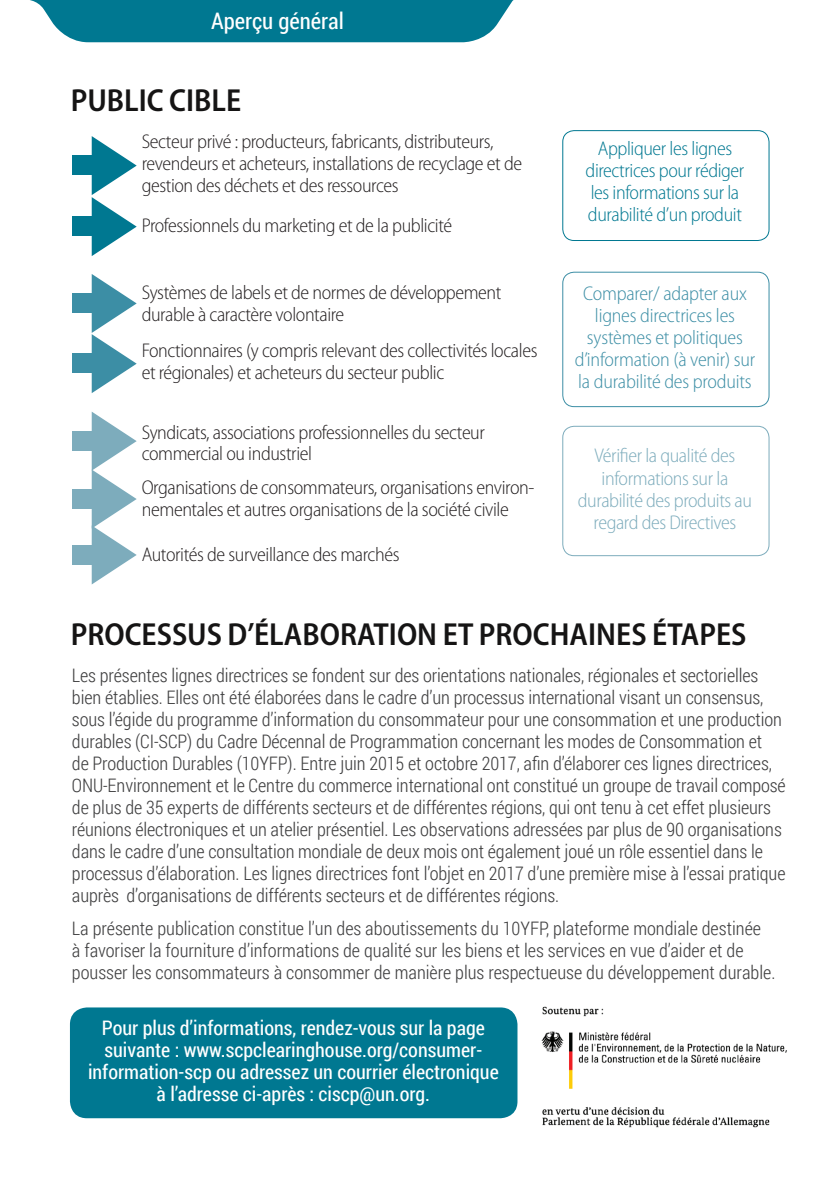
<style>
.page{position:relative;width:840px;height:1191px;background:#fff}
.page>*{position:absolute;margin:0;border:0;box-sizing:border-box;transform-origin:0 0}
.t1{font:600 semi-condensed 32px "Myriad Pro";color:#151414}
.t2{font:22.8px "Roboto Condensed";color:#fff}
.t3{font:20px/22px "Roboto Condensed";color:#fff;text-align:center}
.t4{font:300 semi-condensed 20px/22px "Myriad Pro";letter-spacing:-.02em;color:#231f20}
.t5{font:300 semi-condensed 19.8px/22px "Myriad Pro";letter-spacing:-.02em;color:#231f20}
.t6{font:300 semi-condensed 19.8px/22px "Myriad Pro";letter-spacing:-.01em;color:#3c8ea5;text-align:center}
.t7{font:300 semi-condensed 19.8px/22px "Myriad Pro";letter-spacing:-.02em;color:#007891;text-align:center}
.t8{font:300 semi-condensed 19.8px/22px "Myriad Pro";letter-spacing:-.02em;color:#7dacbc;text-align:center}
.t9{font:300 18.6px/22px "Roboto Condensed";letter-spacing:-.005em;color:#3e3e3f}
</style>
<div class="page">
<div style="left:70px;top:1007px;width:447px;height:111px;background:#007891;border-radius:17px"></div>
<div style="left:72px;top:156px;width:39px;height:19px;background:#007891"></div>
<div style="left:72px;top:217px;width:39px;height:19px;background:#007891"></div>
<svg style="left:92px;top:136px;width:45px;height:120px"></svg>
<div style="left:72px;top:293px;width:39px;height:20px;background:#3c8ea5"></div>
<div style="left:72px;top:354px;width:39px;height:19px;background:#3c8ea5"></div>
<svg style="left:92px;top:274px;width:45px;height:119px"></svg>
<div style="left:72px;top:431px;width:39px;height:19px;background:#7dacbc"></div>
<div style="left:72px;top:489px;width:39px;height:19px;background:#7dacbc"></div>
<div style="left:72px;top:545px;width:39px;height:19px;background:#7dacbc"></div>
<svg style="left:92px;top:412px;width:45px;height:172px"></svg>
<div style="left:562px;top:426px;width:207px;height:130px;border:1px solid #7dacbc;border-radius:11px"></div>
<div style="left:562px;top:272px;width:207px;height:135px;border:1px solid #3c8ea5;border-radius:11px"></div>
<div style="left:562px;top:130px;width:207px;height:111px;border:1px solid #007891;border-radius:11px"></div>
<svg style="left:30px;top:0;width:484px;height:42px;background:#148299"></svg>
<img style="left:541px;top:1006px;width:246px;height:122px">
<p class="t2" style="left:211px;top:5px;width:134px">Aperçu général</p>
<h1 class="t1" style="left:71px;top:80px;width:172px">PUBLIC CIBLE</h1>
<p class="t5" style="left:142px;top:130px;width:381px">Secteur privé : producteurs, fabricants, distributeurs, revendeurs et acheteurs, installations de recyclage et de gestion des déchets et des ressources</p>
<p class="t5" style="left:142px;top:214px;width:312px">Professionnels du marketing et de la publicité</p>
<p class="t5" style="left:142px;top:281px;width:361px">Systèmes de labels et de normes de développement durable à caractère volontaire</p>
<p class="t5" style="left:142px;top:339px;width:397px">Fonctionnaires (y compris relevant des collectivités locales et régionales) et acheteurs du secteur public</p>
<p class="t5" style="left:142px;top:421px;width:344px;line-height:21px">Syndicats, associations professionnelles du secteur commercial ou industriel</p>
<p class="t4" style="left:142px;top:476px;width:394px">Organisations de consommateurs, organisations environ&shy;nementales et autres organisations de la société civile</p>
<p class="t5" style="left:142px;top:543px;width:259px">Autorités de surveillance des marchés</p>
<p class="t7" style="left:585px;top:137px;width:160px">Appliquer les lignes directrices pour rédiger les informations sur la durabilité d’un produit</p>
<p class="t6" style="left:574px;top:282px;width:182px">Comparer/ adapter aux lignes directrices les systèmes et politiques d’information (à venir) sur la durabilité des produits</p>
<p class="t8" style="left:577px;top:445px;width:175px">Vérifier la qualité des informations sur la durabilité des produits au regard des Directives</p>
<h1 class="t1" style="left:71px;top:614px;width:677px">PROCESSUS D’ÉLABORATION ET PROCHAINES ÉTAPES</h1>
<p class="t9" style="left:72px;top:663px;width:715px">Les présentes lignes directrices se fondent sur des orientations nationales, régionales et sectorielles bien établies. Elles ont été élaborées dans le cadre d’un processus international visant un consensus, sous l’égide du programme d’information du consommateur pour une consommation et une production durables (CI-SCP) du Cadre Décennal de Programmation concernant les modes de Consommation et<br>de Production Durables (10YFP). Entre juin 2015 et octobre 2017, afin d’élaborer ces lignes directrices, ONU-Environnement et le Centre du commerce international ont constitué un groupe de travail composé de plus de 35 experts de différents secteurs et de différentes régions, qui ont tenu à cet effet plusieurs réunions électroniques et un atelier présentiel. Les observations adressées par plus de 90 organisations dans le cadre d’une consultation mondiale de deux mois ont également joué un rôle essentiel dans le processus d’élaboration. Les lignes directrices font l’objet en 2017 d’une première mise à l’essai pratique auprès d’organisations de différents secteurs et de différentes régions.</p>
<p class="t9" style="left:72px;top:916px;width:704px">La présente publication constitue l’un des aboutissements du 10YFP, plateforme mondiale destinée<br>à favoriser la fourniture d’informations de qualité sur les biens et les services en vue d’aider et de pousser les consommateurs à consommer de manière plus respectueuse du développement durable.</p>
<p class="t3" style="left:88px;top:1016px;width:412px">Pour plus d’informations, rendez-vous sur la page suivante : www.scpclearinghouse.org/consumer&shy;information-scp ou adressez un courrier électronique à l’adresse ci-après : ciscp@un.org.</p>
</div>
